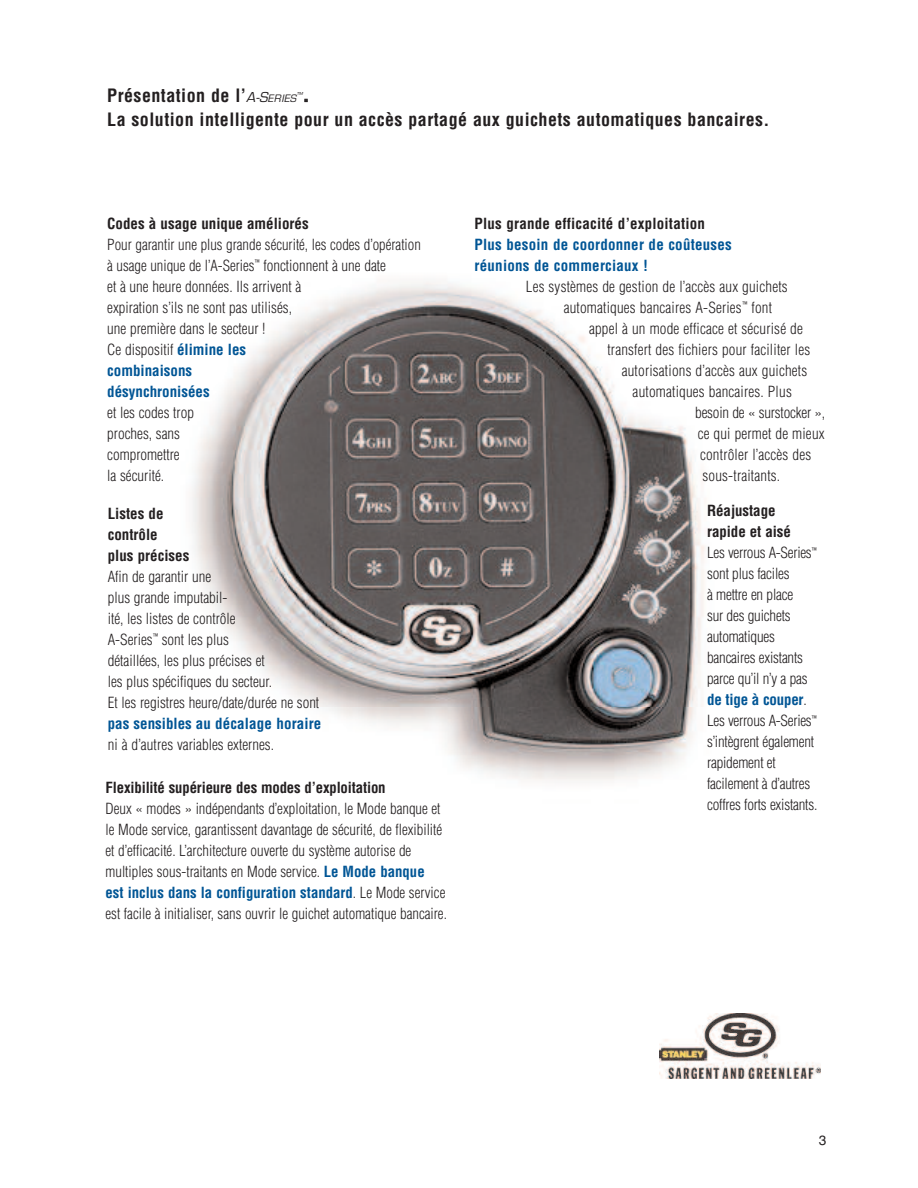
<style>
.page{position:relative;width:918px;height:1188px;background:#fff}
.page>*{position:absolute;margin:0;border:0;box-sizing:border-box;transform-origin:0 0}
.t1{font:700 condensed 18px/24px "Helvetica";letter-spacing:.025em;color:#231f20}
.t2{font:300 condensed 15px/21px "Helvetica";color:#231f20}
.t3{font:700 condensed 15px/21px "Helvetica";color:#231f20}
.t4{font:700 condensed 15px/21px "Helvetica";letter-spacing:.015em;color:#005595}
.t5{font:13.5px "Helvetica";color:#231f20}
.s1{font-family:"Eurostile";font-weight:400;font-style:italic;font-stretch:normal;font-size:15px}
.s2{font-family:"Eurostile";font-weight:400;font-style:italic;font-stretch:normal;font-size:11.25px}
.s3{font-weight:700;color:#005595}
.s4{font-weight:700}
</style>
<div class="page">
<img style="left:192px;top:281px;width:513px;height:500px">
<img style="left:660px;top:1014px;width:160px;height:64px">
<p class="t1" style="left:107px;top:84px;width:664px">Présentation de l’<span class="s1">A-S</span><span class="s2">ERIES</span><sup>™</sup>.<br>La solution intelligente pour un accès partagé aux guichets automatiques bancaires.</p>
<p class="t3" style="left:107px;top:213px;width:203px">Codes à usage unique améliorés</p>
<p class="t2" style="left:107px;top:234px;width:315px">Pour garantir une plus grande sécurité, les codes d’opération à usage unique de l’A-Series<sup>™</sup> fonctionnent à une date<br>et à une heure données. Ils arrivent à<br>expiration s’ils ne sont pas utilisés,<br>une première dans le secteur !<br>Ce dispositif <span class="s3">élimine les<br>combinaisons<br>désynchronisées</span></p>
<p class="t2" style="left:107px;top:402px;width:88px">et les codes trop proches, sans compromettre<br>la sécurité.</p>
<p class="t3" style="left:108px;top:503px;width:83px">Listes de contrôle<br>plus précises</p>
<p class="t2" style="left:108px;top:566px;width:213px">Afin de garantir une<br>plus grande imputabil-<br>ité, les listes de contrôle<br>A-Series<sup>™</sup> sont les plus<br>détaillées, les plus précises et<br>les plus spécifiques du secteur.<br>Et les registres heure/date/durée ne sont</p>
<p class="t4" style="left:108px;top:713px;width:215px">pas sensibles au décalage horaire</p>
<p class="t2" style="left:108px;top:734px;width:168px">ni à d’autres variables externes.</p>
<p class="t3" style="left:106px;top:778px;width:282px">Flexibilité supérieure des modes d’exploitation</p>
<p class="t2" style="left:106px;top:799px;width:343px">Deux « modes » indépendants d’exploitation, le Mode banque et le Mode service, garantissent davantage de sécurité, de flexibilité et d’efficacité. L’architecture ouverte du système autorise de multiples sous-traitants en Mode service. <span class="s3">Le Mode banque<br>est inclus dans la configuration standard</span>. Le Mode service est facile à initialiser, sans ouvrir le guichet automatique bancaire.</p>
<p class="t3" style="left:475px;top:213px;width:232px">Plus grande efficacité d’exploitation</p>
<p class="t4" style="left:475px;top:234px;width:259px">Plus besoin de coordonner de coûteuses réunions de commerciaux !</p>
<p class="t2" style="left:564px;top:276px;width:226px;text-indent:-38px">Les systèmes de gestion de l’accès aux guichets automatiques bancaires A-Series<sup>™</sup> font</p>
<p class="t2" style="left:589px;top:318px;width:215px">appel à un mode efficace et sécurisé de</p>
<p class="t2" style="left:607px;top:339px;width:204px">transfert des fichiers pour faciliter les</p>
<p class="t2" style="left:622px;top:360px;width:187px">autorisations d’accès aux guichets</p>
<p class="t2" style="left:633px;top:381px;width:161px">automatiques bancaires. Plus</p>
<p class="t2" style="left:695px;top:402px;width:131px">besoin de « surstocker »,</p>
<p class="t2" style="left:698px;top:423px;width:129px">ce qui permet de mieux</p>
<p class="t2" style="left:700px;top:444px;width:113px">contrôler l’accès des</p>
<p class="t2" style="left:703px;top:465px;width:79px">sous-traitants.</p>
<p class="t2" style="left:707px;top:501px;width:112px"><span class="s4">Réajustage rapide et aisé<br></span>Les verrous A-Series<sup>™ </sup>sont plus faciles<br>à mettre en place<br>sur des guichets automatiques bancaires existants parce qu’il n’y a pas <span class="s3">de tige à couper</span>.<br>Les verrous A-Series<sup>™ </sup>s’intègrent également rapidement et facilement à d’autres coffres forts existants.</p>
<p class="t5" style="left:819px;top:1135px;width:9px">3</p>
</div>
